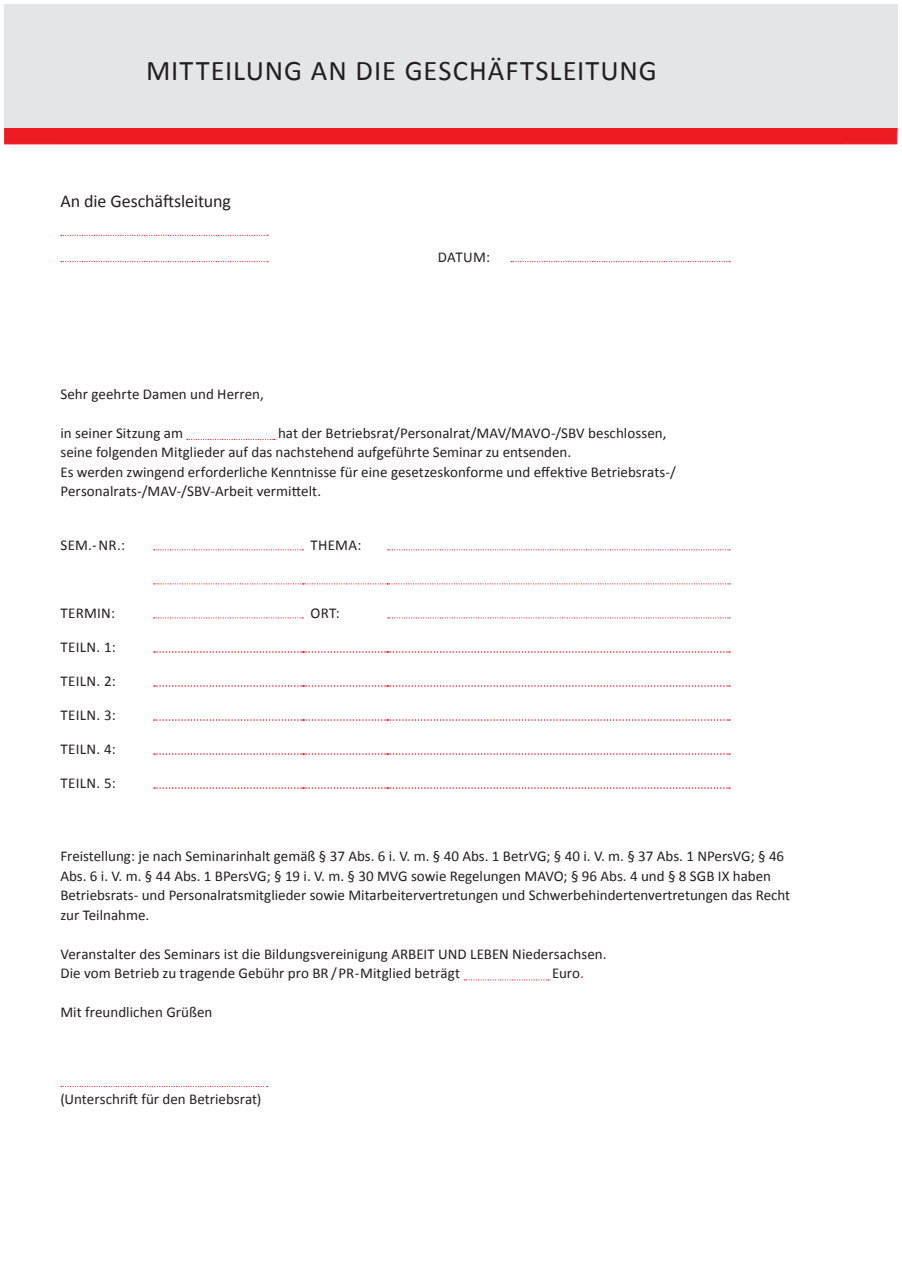
<style>
.page{position:relative;width:902px;height:1272px;background:#fff}
.page>*{position:absolute;margin:0;border:0;box-sizing:border-box;transform-origin:0 0}
.t1{font:28.5px "Calibri";letter-spacing:.035em;color:#231f20}
.t2{font:18px "Calibri";letter-spacing:-.005em;color:#231f20}
.t3{font:15px/19.5px "Calibri";color:#231f20}
.s1{color:#ed1c24}
</style>
<div class="page">
<div style="left:4px;top:127px;width:894px;height:18px;background:#ed1c24"></div>
<div style="left:4px;top:4px;width:893px;height:124px;background:#e4e5e6"></div>
<svg style="left:187px;top:439px;width:88px;height:1px"></svg>
<svg style="left:464px;top:979px;width:85px;height:1px"></svg>
<svg style="left:61px;top:235px;width:207px;height:1px"></svg>
<svg style="left:61px;top:261px;width:207px;height:1px"></svg>
<svg style="left:511px;top:261px;width:219px;height:1px"></svg>
<svg style="left:154px;top:549px;width:149px;height:1px"></svg>
<svg style="left:387px;top:549px;width:343px;height:1px"></svg>
<svg style="left:154px;top:583px;width:576px;height:1px"></svg>
<svg style="left:154px;top:617px;width:149px;height:1px"></svg>
<svg style="left:387px;top:617px;width:343px;height:1px"></svg>
<svg style="left:154px;top:787px;width:575px;height:1px"></svg>
<svg style="left:154px;top:651px;width:575px;height:1px"></svg>
<svg style="left:154px;top:685px;width:575px;height:1px"></svg>
<svg style="left:154px;top:719px;width:575px;height:1px"></svg>
<svg style="left:154px;top:753px;width:575px;height:1px"></svg>
<h1 class="t1" style="left:146px;top:52px;width:512px">MITTEILUNG AN DIE GESCHÄFTSLEITUNG</h1>
<p class="t2" style="left:60px;top:189px;width:172px">An die Geschäftsleitung</p>
<p class="t3" style="left:438px;top:247px;width:54px">DATUM:</p>
<p class="t3" style="left:60px;top:384px;width:205px">Sehr geehrte Damen und Herren,</p>
<p class="t3" style="left:60px;top:423px;width:124px">in seiner Sitzung am</p>
<p class="t3" style="left:60px;top:423px;width:617px;text-indent:217px">hat der Betriebsrat/Personalrat/MAV/MAVO-/SBV beschlossen, seine folgenden Mitglieder auf das nachstehend aufgeführte Seminar zu entsenden.<br>Es werden zwingend erforderliche Kenntnisse für eine gesetzeskonforme und effektive Betriebsrats-/ Personalrats-/MAV-/SBV-Arbeit vermittelt.</p>
<p class="t3" style="left:60px;top:535px;width:66px">SEM.-NR.:</p>
<p class="t3" style="left:310px;top:535px;width:53px">THEMA:</p>
<p class="t3" style="left:60px;top:603px;width:56px">TERMIN:</p>
<p class="t3" style="left:310px;top:603px;width:31px">ORT:</p>
<p class="t3" style="left:60px;top:637px;width:57px">TEILN. 1:</p>
<p class="t3" style="left:60px;top:671px;width:57px">TEILN. 2:</p>
<p class="t3" style="left:60px;top:705px;width:57px">TEILN. 3:</p>
<p class="t3" style="left:60px;top:739px;width:57px">TEILN. 4:</p>
<p class="t3" style="left:60px;top:773px;width:57px">TEILN. 5:</p>
<p class="t3" style="left:60px;top:846px;width:731px">Freistellung: je nach Seminarinhalt gemäß § 37 Abs. 6 i. V. m. § 40 Abs. 1 BetrVG; § 40 i. V. m. § 37 Abs. 1 NPersVG; § 46<br>Abs. 6 i. V. m. § 44 Abs. 1 BPersVG; § 19 i. V. m. § 30 MVG sowie Regelungen MAVO; § 96 Abs. 4 und § 8 SGB IX haben Betriebsrats- und Personalratsmitglieder sowie Mitarbeitervertretungen und Schwerbehindertenvertretungen das Recht zur Teilnahme.</p>
<p class="t3" style="left:60px;top:944px;width:547px">Veranstalter des Seminars ist die Bildungsvereinigung ARBEIT UND LEBEN Niedersachsen.<br>Die vom Betrieb zu tragende Gebühr pro BR /PR-Mitglied beträgt</p>
<p class="t3" style="left:552px;top:963px;width:33px">Euro<span class="s1">.</span></p>
<p class="t3" style="left:60px;top:1002px;width:154px">Mit freundlichen Grüßen</p>
<p class="t3" style="left:60px;top:1089px;width:203px">(Unterschrift für den Betriebsrat)</p>
</div>
